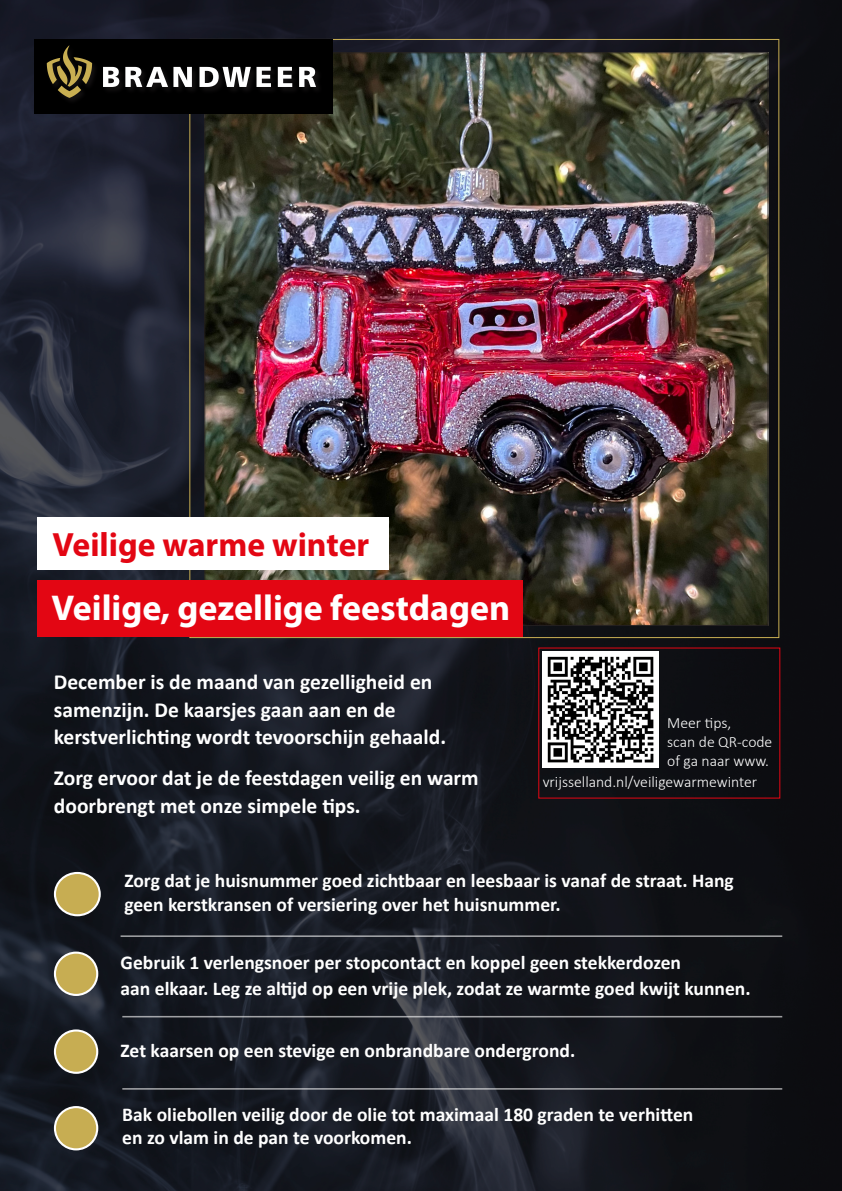
<style>
.page{position:relative;width:842px;height:1191px;background:#fff}
.page>*{position:absolute;margin:0;border:0;box-sizing:border-box;transform-origin:0 0}
.t1{font:700 36px "Myriad Pro";color:#fff}
.t2{font:700 33.7px "Myriad Pro";color:#e30613}
.t3{font:700 21.5px/27.4px "Calibri";color:#fff}
.t4{font:700 19.6px/23.5px "Calibri";color:#fff}
.t5{font:300 15.7px "Calibri";color:#fff}
</style>
<div class="page">
<img style="left:0;top:0;width:842px;height:1191px">
<img style="left:206px;top:54px;width:560px;height:570px">
<hr style="left:122px;top:1016px;width:660px;height:1px;background:#fff">
<hr style="left:121px;top:935px;width:661px;height:2px;background:#fff">
<div style="left:55px;top:1107px;width:42px;height:42px;background:#c7ad52;border-radius:50%"></div>
<div style="left:54px;top:1106px;width:44px;height:44px;border:2px solid #fff;border-radius:50%"></div>
<div style="left:55px;top:1030px;width:42px;height:42px;background:#c7ad52;border-radius:50%"></div>
<div style="left:54px;top:1029px;width:44px;height:44px;border:2px solid #fff;border-radius:50%"></div>
<div style="left:55px;top:952px;width:42px;height:43px;background:#c7ad52;border-radius:50%"></div>
<div style="left:54px;top:951px;width:44px;height:45px;border:2px solid #fff;border-radius:50%"></div>
<div style="left:55px;top:873px;width:45px;height:42px;background:#c7ad52;border-radius:50%"></div>
<div style="left:54px;top:872px;width:47px;height:44px;border:2px solid #fff;border-radius:50%"></div>
<hr style="left:122px;top:1088px;width:660px;height:1px;background:#fff">
<img style="left:543px;top:651px;width:116px;height:116px">
<div style="left:34px;top:40px;width:299px;height:74px;background:#000"></div>
<svg style="left:103px;top:67px;width:16px;height:20px"></svg>
<svg style="left:125px;top:67px;width:67px;height:20px"></svg>
<svg style="left:199px;top:67px;width:72px;height:20px"></svg>
<svg style="left:278px;top:67px;width:14px;height:20px"></svg>
<svg style="left:299px;top:67px;width:17px;height:20px"></svg>
<svg style="left:47px;top:46px;width:45px;height:52px"></svg>
<div style="left:37px;top:517px;width:351px;height:53px;background:#fff"></div>
<div style="left:37px;top:580px;width:485px;height:57px;background:#e30613"></div>
<p class="t2" style="left:53px;top:522px;width:318px">Veilige warme winter</p>
<p class="t1" style="left:51px;top:584px;width:460px">Veilige, gezellige feestdagen</p>
<p class="t3" style="left:54px;top:668px;width:380px">December is de maand van gezelligheid en</p>
<p class="t3" style="left:54px;top:696px;width:343px">samenzijn. De kaarsjes gaan aan en de</p>
<p class="t3" style="left:54px;top:723px;width:394px">kerstverlichting wordt tevoorschijn gehaald.</p>
<p class="t3" style="left:54px;top:764px;width:426px">Zorg ervoor dat je de feestdagen veilig en warm doorbrengt met onze simpele tips.</p>
<p class="t5" style="left:667px;top:713px;width:66px">Meer tips,</p>
<p class="t5" style="left:667px;top:732px;width:107px">scan de QR-code</p>
<p class="t5" style="left:667px;top:750px;width:103px">of ga naar www.</p>
<p class="t5" style="left:543px;top:771px;width:216px">vrijsselland.nl/veiligewarmewinter</p>
<p class="t4" style="left:124px;top:869px;width:611px">Zorg dat je huisnummer goed zichtbaar en leesbaar is vanaf de straat. Hang geen kerstkransen of versiering over het huisnummer.</p>
<p class="t4" style="left:121px;top:950px;width:562px">Gebruik 1 verlengsnoer per stopcontact en koppel geen stekkerdozen</p>
<p class="t4" style="left:121px;top:976px;width:632px">aan elkaar. Leg ze altijd op een vrije plek, zodat ze warmte goed kwijt kunnen.</p>
<p class="t4" style="left:121px;top:1038px;width:456px">Zet kaarsen op een stevige en onbrandbare ondergrond.</p>
<p class="t4" style="left:122px;top:1102px;width:572px">Bak oliebollen veilig door de olie tot maximaal 180 graden te verhitten en zo vlam in de pan te voorkomen.</p>
</div>
